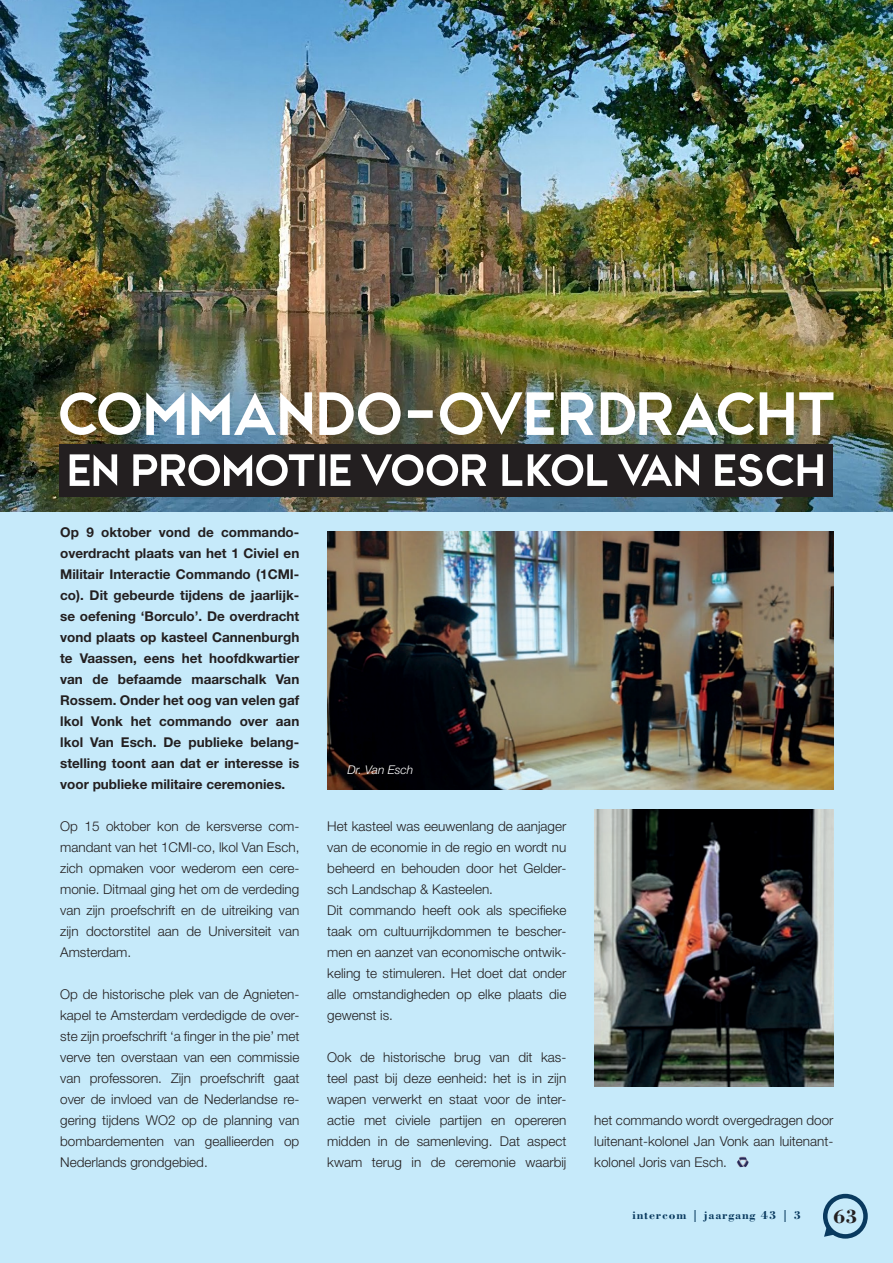
<style>
.page{position:relative;width:893px;height:1263px;background:#fff}
.page>*{position:absolute;margin:0;border:0;box-sizing:border-box;transform-origin:0 0}
.t1{font:700 20.1px "Bodoni";color:#231f20}
.t2{font:300 13.5px/21px "Helvetica Neue";color:#231f20;text-align:justify}
.t3{font:700 13.5px/21px "Helvetica Neue";color:#231f20;text-align:justify}
.t4{font:700 12px "Bodoni";letter-spacing:.07em;color:#093a5f}
.t5{font:italic 300 12px "Helvetica Neue";color:#fff}
</style>
<div class="page">
<div style="left:0;top:512px;width:893px;height:751px;background:#c6eafa"></div>
<img style="left:0;top:0;width:893px;height:512px">
<div style="left:60px;top:444px;width:773px;height:53px;background:#231f20"></div>
<div style="left:823px;top:1194px;width:45px;height:44px;border:4px solid #093a5f;border-radius:50%"></div>
<svg style="left:824px;top:1225px;width:12px;height:12px"></svg>
<img style="left:60px;top:392px;width:773px;height:43px">
<svg style="left:70px;top:454px;width:753px;height:32px"></svg>
<img style="left:594px;top:810px;width:239px;height:277px">
<img style="left:327px;top:532px;width:506px;height:258px">
<svg style="left:737px;top:1156px;width:6px;height:8px"></svg>
<p class="t3" style="left:60px;top:521px;width:241px">Op 9 oktober vond de commando&shy;overdracht plaats van het 1 Civiel en Militair Interactie Commando (1CMI&shy;co). Dit gebeurde tijdens de jaarlijk&shy;se oefening ‘Borculo’. De overdracht vond plaats op kasteel Cannenburgh te Vaassen, eens het hoofdkwartier van de befaamde maarschalk Van Rossem. Onder het oog van velen gaf lkol Vonk het commando over aan lkol Van Esch. De publieke belang&shy;stelling toont aan dat er interesse is voor publieke militaire ceremonies.</p>
<p class="t2" style="left:60px;top:815px;width:241px">Op 15 oktober kon de kersverse com&shy;mandant van het 1CMI-co, lkol Van Esch, zich opmaken voor wederom een cere&shy;monie. Ditmaal ging het om de verdeding van zijn proefschrift en de uitreiking van zijn doctorstitel aan de Universiteit van Amsterdam.</p>
<p class="t2" style="left:60px;top:983px;width:241px">Op de historische plek van de Agnieten&shy;kapel te Amsterdam verdedigde de over&shy;ste zijn proefschrift ‘a finger in the pie’ met verve ten overstaan van een commissie van professoren. Zijn proefschrift gaat over de invloed van de Nederlandse re&shy;gering tijdens WO2 op de planning van bombardementen van geallieerden op Nederlands grondgebied.</p>
<p class="t5" style="left:348px;top:763px;width:67px">Dr. Van Esch</p>
<p class="t2" style="left:327px;top:815px;width:241px">Het kasteel was eeuwenlang de aanjager van de economie in de regio en wordt nu beheerd en behouden door het Gelder&shy;sch Landschap &amp; Kasteelen.</p>
<p class="t2" style="left:327px;top:899px;width:241px">Dit commando heeft ook als specifieke taak om cultuurrijkdommen te bescher&shy;men en aanzet van economische ontwik&shy;keling te stimuleren. Het doet dat onder alle omstandigheden op elke plaats die gewenst is.</p>
<p class="t2" style="left:327px;top:1046px;width:241px">Ook de historische brug van dit kas&shy;teel past bij deze eenheid: het is in zijn wapen verwerkt en staat voor de inter&shy;actie met civiele partijen en opereren midden in de samenleving. Dat aspect kwam terug in de ceremonie waarbij</p>
<p class="t2" style="left:594px;top:1109px;width:241px">het commando wordt overgedragen door luitenant-kolonel Jan Vonk aan luitenant&shy;kolonel Joris van Esch.</p>
<p class="t4" style="left:633px;top:1208px;width:170px">intercom | jaargang 43 | 3</p>
<p class="t1" style="left:833px;top:1203px;width:26px">63</p>
</div>
